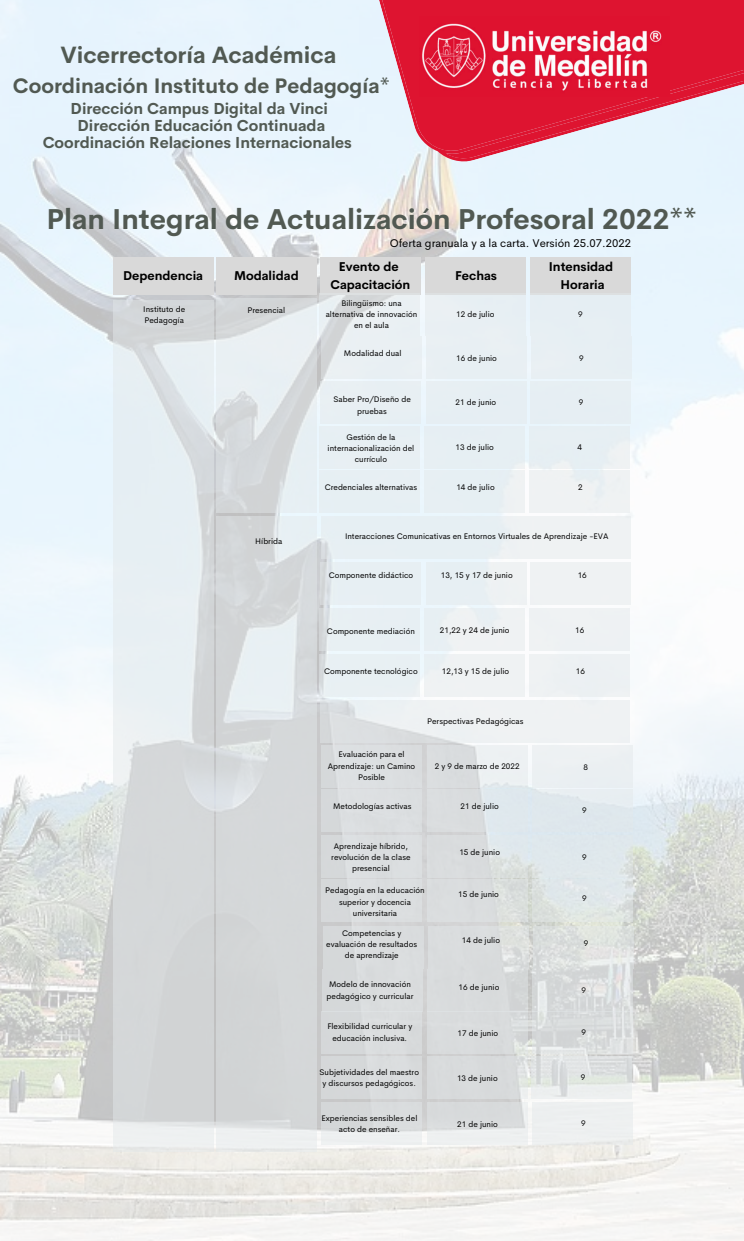
<style>
.page{position:relative;width:744px;height:1241px;background:#fff}
.page>*{position:absolute;margin:0;border:0;box-sizing:border-box;transform-origin:0 0}
.t1{font:700 28.12px "Cerebri Sans";color:#515952}
.t2{font:700 23.12px "Cerebri Sans";color:#515952}
.t3{font:700 20.62px "Cerebri Sans";color:#515952}
.t4{font:700 15.62px/17.4px "Cerebri Sans";color:#515952;text-align:center}
.t5{font:700 12.5px/17.4px "Cerebri Sans";color:#000;text-align:center}
.t6{font:11.25px "Cerebri Sans";color:#000}
.t7{font:8.12px/11.2px "Cerebri Sans";color:#000;text-align:center}
</style>
<div class="page">
<img style="left:0;top:0;width:744px;height:1240px">
<div style="left:113px;top:257px;width:100px;height:37px;background:#d9d9d9"></div>
<svg style="left:317px;top:0;width:427px;height:173px;fill:#e5f3fd"></svg>
<img style="left:419px;top:17px;width:251px;height:80px">
<div style="left:216px;top:257px;width:100px;height:37px;background:#d9d9d9"></div>
<div style="left:426px;top:257px;width:100px;height:37px;background:#d9d9d9"></div>
<div style="left:320px;top:257px;width:100px;height:37px;background:#d9d9d9"></div>
<div style="left:531px;top:257px;width:100px;height:37px;background:#d9d9d9"></div>
<svg style="left:113px;top:300px;width:100px;height:851px;fill:#d5d8db"></svg>
<svg style="left:216px;top:516px;width:100px;height:636px;fill:#d5d8d9"></svg>
<div style="left:321px;top:745px;width:101px;height:42px;background:#dcdfe1"></div>
<svg style="left:320px;top:562px;width:101px;height:42px;fill:#e7eff3"></svg>
<div style="left:320px;top:700px;width:310px;height:42px;background:linear-gradient(to right,#e0e4e6,#f4f7f8)"></div>
<div style="left:322px;top:789px;width:100px;height:42px;background:#dbdee0"></div>
<div style="left:322px;top:834px;width:100px;height:43px;background:#dbdee0"></div>
<div style="left:322px;top:879px;width:100px;height:42px;background:#dbdedf"></div>
<div style="left:427px;top:745px;width:100px;height:42px;background:linear-gradient(to right,#d4d7d9,#f0f5f7)"></div>
<div style="left:426px;top:562px;width:100px;height:42px;background:#e7eff3"></div>
<div style="left:427px;top:789px;width:101px;height:42px;background:linear-gradient(to right,#d8d9da,#e0eaf0)"></div>
<div style="left:427px;top:834px;width:101px;height:43px;background:linear-gradient(to right,#d7d9da,#dfe6e7)"></div>
<div style="left:427px;top:879px;width:101px;height:42px;background:#daddde"></div>
<div style="left:532px;top:745px;width:100px;height:42px;background:#ebf0f2"></div>
<div style="left:531px;top:562px;width:100px;height:42px;background:#eff2f3"></div>
<div style="left:532px;top:789px;width:100px;height:42px;background:#e3e8ea"></div>
<div style="left:532px;top:834px;width:100px;height:43px;background:#e3e8ea"></div>
<div style="left:532px;top:879px;width:100px;height:42px;background:#e3e8ea"></div>
<div style="left:323px;top:926px;width:100px;height:42px;background:#d9dcdd"></div>
<div style="left:322px;top:969px;width:100px;height:42px;background:#d9dbdd"></div>
<div style="left:429px;top:926px;width:100px;height:42px;background:#dadcdd"></div>
<div style="left:428px;top:969px;width:100px;height:42px;background:#d8dbdc"></div>
<svg style="left:534px;top:926px;width:100px;height:42px;fill:#dfe2df"></svg>
<svg style="left:533px;top:969px;width:100px;height:42px;fill:#d8dbdb"></svg>
<svg style="left:319px;top:608px;width:100px;height:43px;fill:#e8eff3"></svg>
<div style="left:425px;top:608px;width:100px;height:43px;background:#eff2f3"></div>
<div style="left:530px;top:608px;width:100px;height:43px;background:#eef1f3"></div>
<div style="left:319px;top:654px;width:100px;height:43px;background:#e8f0f3"></div>
<div style="left:425px;top:654px;width:100px;height:43px;background:#eff2f3"></div>
<div style="left:530px;top:654px;width:100px;height:43px;background:#ecf1f3"></div>
<div style="left:322px;top:516px;width:309px;height:42px;background:#e7eff3"></div>
<div style="left:322px;top:1011px;width:100px;height:42px;background:#d7dadb"></div>
<div style="left:427px;top:1011px;width:101px;height:42px;background:#d9dbdc"></div>
<svg style="left:532px;top:1011px;width:101px;height:42px;fill:#d9dddd"></svg>
<div style="left:321px;top:1056px;width:100px;height:42px;background:#d7d9da"></div>
<div style="left:427px;top:1056px;width:100px;height:42px;background:#d8dadc"></div>
<svg style="left:532px;top:1056px;width:100px;height:42px;fill:#e1e6e4"></svg>
<svg style="left:321px;top:1102px;width:101px;height:42px;fill:#dadcde"></svg>
<div style="left:427px;top:1102px;width:100px;height:42px;background:linear-gradient(to bottom,#d1d3d5,#eef1f1)"></div>
<div style="left:532px;top:1102px;width:100px;height:42px;background:#edf0f0"></div>
<div style="left:319px;top:426px;width:100px;height:42px;background:#e7eff3"></div>
<div style="left:425px;top:426px;width:100px;height:42px;background:#e6eff3"></div>
<div style="left:530px;top:426px;width:100px;height:42px;background:#e6eff3"></div>
<div style="left:319px;top:470px;width:100px;height:42px;background:#e6eff3"></div>
<div style="left:425px;top:470px;width:100px;height:42px;background:#e6eff3"></div>
<div style="left:530px;top:470px;width:100px;height:42px;background:#eff2f3"></div>
<svg style="left:216px;top:298px;width:100px;height:214px"></svg>
<div style="left:320px;top:381px;width:101px;height:42px;background:#e8eff3"></div>
<div style="left:426px;top:381px;width:100px;height:42px;background:#e6eef3"></div>
<div style="left:531px;top:381px;width:100px;height:42px;background:#e6eef3"></div>
<svg style="left:321px;top:336px;width:100px;height:43px;fill:#eaf0f3"></svg>
<div style="left:427px;top:336px;width:100px;height:43px;background:#e8eff3"></div>
<div style="left:531px;top:336px;width:101px;height:43px;background:#e7eff3"></div>
<svg style="left:320px;top:294px;width:100px;height:41px;fill:#e9f0f3"></svg>
<div style="left:425px;top:293px;width:101px;height:42px;background:#e8eff3"></div>
<div style="left:530px;top:293px;width:100px;height:42px;background:#e6eef3"></div>
<h2 class="t2" style="left:60px;top:39px;width:277px">Vicerrectoría Académica</h2>
<h3 class="t3" style="left:13px;top:72px;width:378px">Coordinación Instituto de Pedagogía*</h3>
<h3 class="t4" style="left:43px;top:100px;width:311px">Dirección Campus Digital da Vinci<br>Dirección Educación Continuada<br>Coordinación Relaciones Internacionales</h3>
<h1 class="t1" style="left:46px;top:201px;width:652px">Plan Integral de Actualización Profesoral 2022**</h1>
<h3 class="t5" style="left:123px;top:267px;width:81px">Dependencia</h3>
<h3 class="t5" style="left:234px;top:267px;width:66px">Modalidad</h3>
<h3 class="t5" style="left:330px;top:258px;width:81px">Evento de<br>Capacitación</h3>
<h3 class="t5" style="left:455px;top:267px;width:43px">Fechas</h3>
<h3 class="t5" style="left:549px;top:258px;width:66px">Intensidad<br>Horaria</h3>
<p class="t7" style="left:143px;top:304px;width:43px;text-align:left">Instituto de<br>Pedagogía</p>
<h3 class="t6" style="left:390px;top:235px;width:243px">Oferta granuala y a la carta. Versión 25.07.2022</h3>
<p class="t7" style="left:326px;top:297px;width:93px">Bilingüismo: una alternativa de innovación en el aula</p>
<p class="t7" style="left:247px;top:304px;width:39px">Presencial</p>
<p class="t7" style="left:456px;top:308px;width:40px">12 de julio</p>
<p class="t7" style="left:578px;top:308px;width:6px">9</p>
<p class="t7" style="left:344px;top:347px;width:59px">Modalidad dual</p>
<p class="t7" style="left:333px;top:394px;width:79px">Saber Pro/Diseño de pruebas</p>
<p class="t7" style="left:328px;top:431px;width:88px">Gestión de la internacionalización del currículo</p>
<p class="t7" style="left:456px;top:352px;width:42px">16 de junio</p>
<p class="t7" style="left:579px;top:352px;width:6px">9</p>
<p class="t7" style="left:456px;top:396px;width:42px">21 de junio</p>
<p class="t7" style="left:579px;top:396px;width:6px">9</p>
<p class="t7" style="left:456px;top:441px;width:40px">13 de julio</p>
<p class="t7" style="left:577px;top:441px;width:6px">4</p>
<p class="t7" style="left:255px;top:535px;width:29px">Híbrida</p>
<p class="t7" style="left:325px;top:481px;width:94px">Credenciales alternativas</p>
<p class="t7" style="left:456px;top:481px;width:40px">14 de julio</p>
<p class="t7" style="left:578px;top:481px;width:6px">2</p>
<p class="t7" style="left:345px;top:530px;width:265px">Interacciones Comunicativas en Entornos Virtuales de Aprendizaje -EVA</p>
<p class="t7" style="left:329px;top:569px;width:86px">Componente didáctico</p>
<p class="t7" style="left:327px;top:625px;width:89px">Componente mediación</p>
<p class="t7" style="left:441px;top:569px;width:73px">13, 15 y 17 de junio</p>
<p class="t7" style="left:578px;top:569px;width:11px">16</p>
<p class="t7" style="left:440px;top:624px;width:71px">21,22 y 24 de junio</p>
<p class="t7" style="left:575px;top:624px;width:11px">16</p>
<p class="t7" style="left:324px;top:665px;width:95px">Componente tecnológico</p>
<p class="t7" style="left:442px;top:665px;width:69px">12,13 y 15 de julio</p>
<p class="t7" style="left:576px;top:665px;width:11px">16</p>
<p class="t7" style="left:427px;top:715px;width:98px">Perspectivas Pedagógicas</p>
<p class="t7" style="left:328px;top:748px;width:89px">Evaluación para el<br>Aprendizaje: un Camino<br>Posible</p>
<p class="t7" style="left:435px;top:760px;width:86px">2 y 9 de marzo de 2022</p>
<p class="t7" style="left:583px;top:761px;width:6px">8</p>
<p class="t7" style="left:333px;top:800px;width:80px">Metodologías activas</p>
<p class="t7" style="left:460px;top:800px;width:40px">21 de julio</p>
<p class="t7" style="left:459px;top:846px;width:42px">15 de junio</p>
<p class="t7" style="left:458px;top:888px;width:42px">15 de junio</p>
<p class="t7" style="left:582px;top:804px;width:6px">9</p>
<p class="t7" style="left:331px;top:840px;width:81px">Aprendizaje híbrido, revolución de la clase presencial</p>
<p class="t7" style="left:582px;top:851px;width:6px">9</p>
<p class="t7" style="left:325px;top:884px;width:101px">Pedagogía en la educación superior y docencia universitaria</p>
<p class="t7" style="left:582px;top:892px;width:6px">9</p>
<p class="t7" style="left:326px;top:927px;width:92px">Competencias y evaluación de resultados de aprendizaje</p>
<p class="t7" style="left:462px;top:934px;width:40px">14 de julio</p>
<p class="t7" style="left:459px;top:981px;width:42px">16 de junio</p>
<p class="t7" style="left:327px;top:978px;width:88px">Modelo de innovación pedagógico y curricular</p>
<p class="t7" style="left:584px;top:937px;width:6px">9</p>
<p class="t7" style="left:582px;top:984px;width:6px">9</p>
<p class="t7" style="left:327px;top:1020px;width:86px">Flexibilidad curricular y educación inclusiva.</p>
<p class="t7" style="left:581px;top:1026px;width:6px">9</p>
<p class="t7" style="left:457px;top:1072px;width:42px">13 de junio</p>
<p class="t7" style="left:458px;top:1027px;width:42px">17 de junio</p>
<p class="t7" style="left:319px;top:1066px;width:101px">Subjetividades del maestro y discursos pedagógicos.</p>
<p class="t7" style="left:581px;top:1071px;width:6px">9</p>
<p class="t7" style="left:457px;top:1118px;width:42px">21 de junio</p>
<p class="t7" style="left:321px;top:1112px;width:97px">Experiencias sensibles del acto de enseñar.</p>
<p class="t7" style="left:581px;top:1117px;width:6px">9</p>
</div>
